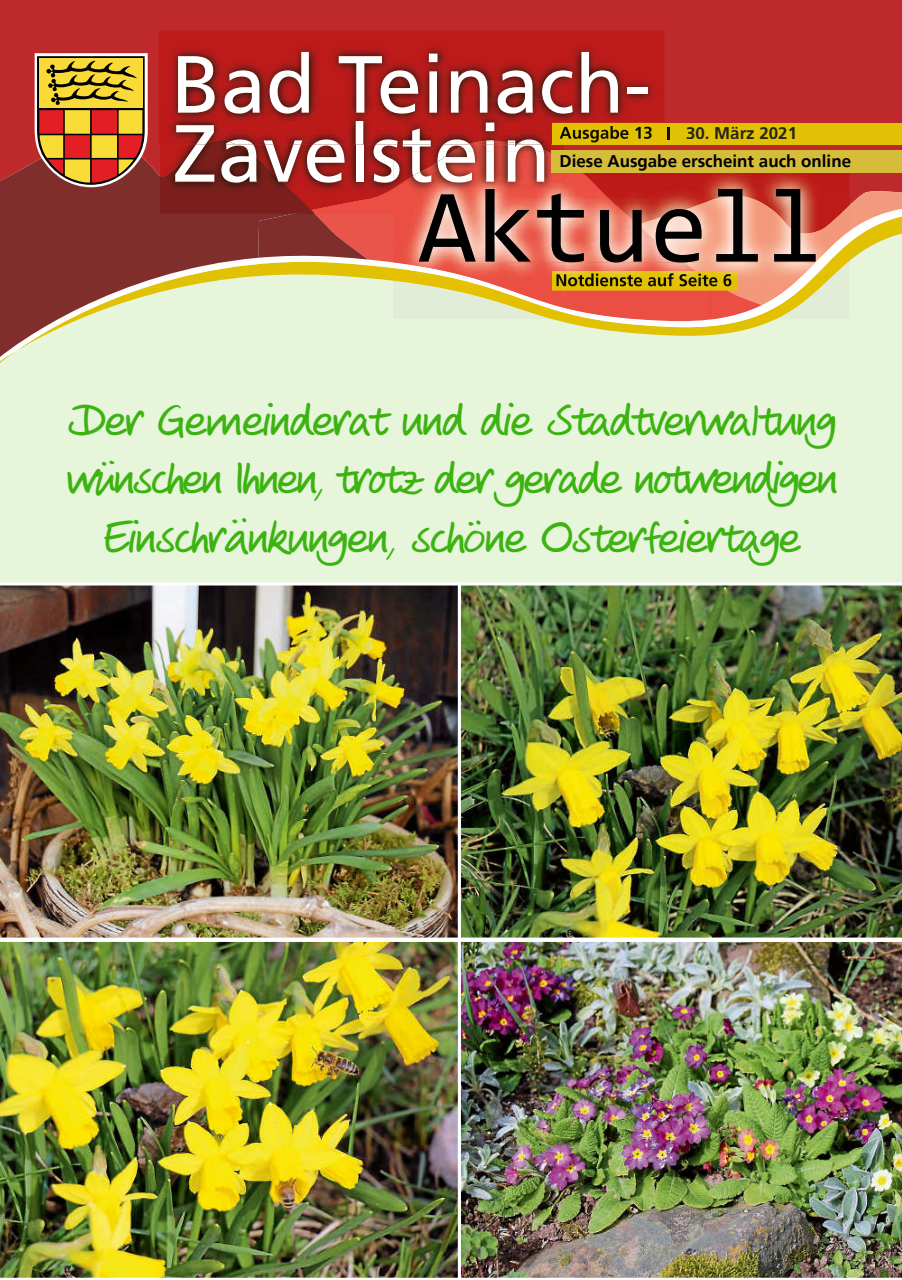
<style>
.page{position:relative;width:902px;height:1280px;background:#fff}
.page>*{position:absolute;margin:0;border:0;box-sizing:border-box;transform-origin:0 0}
.t1{font:105.15px "Consolas";color:#000}
.t2{font:81px "Frutiger";color:#fff}
.t3{font:46.5px/58.5px "Veneto Handwriting";color:#3db311;text-align:center}
.t4{font:700 16.95px "Frutiger";color:#000}
.t5{font:700 16.95px "Frutiger";color:#262417}
</style>
<div class="page">
<div style="left:0;top:168px;width:901px;height:729px;background:#e7f6db"></div>
<svg style="left:552px;top:319px;width:215px;height:17px"></svg>
<svg style="left:0;top:357px;width:8px;height:6px"></svg>
<div style="left:0;top:0;width:901px;height:189px;background:#be2a2b"></div>
<svg style="left:311px;top:145px;width:327px;height:136px;background:#e1904f"></svg>
<svg style="left:0;top:131px;width:311px;height:226px;fill:#7f2e2c"></svg>
<div style="left:552px;top:123px;width:349px;height:22px;background:#e1c104"></div>
<svg style="left:258px;top:214px;width:110px;height:46px;background:#a34642"></svg>
<img style="left:311px;top:150px;width:235px;height:64px">
<img style="left:160px;top:169px;width:151px;height:45px">
<img style="left:294px;top:210px;width:21px;height:4px">
<img style="left:283px;top:145px;width:170px;height:38px">
<img style="left:453px;top:145px;width:91px;height:6px">
<img style="left:175px;top:145px;width:108px;height:38px">
<img style="left:158px;top:31px;width:506px;height:114px">
<img style="left:563px;top:123px;width:101px;height:22px">
<img style="left:160px;top:100px;width:151px;height:45px">
<img style="left:311px;top:100px;width:151px;height:21px">
<img style="left:462px;top:100px;width:101px;height:45px">
<img style="left:175px;top:121px;width:369px;height:24px">
<img style="left:466px;top:141px;width:58px;height:4px">
<img style="left:204px;top:139px;width:32px;height:6px">
<img style="left:393px;top:276px;width:50px;height:13px">
<img style="left:393px;top:273px;width:50px;height:3px">
<img style="left:545px;top:316px;width:18px;height:3px">
<img style="left:393px;top:271px;width:50px;height:2px">
<img style="left:443px;top:271px;width:120px;height:45px">
<img style="left:599px;top:173px;width:155px;height:16px">
<img style="left:754px;top:173px;width:95px;height:16px">
<img style="left:563px;top:173px;width:36px;height:16px">
<img style="left:393px;top:214px;width:51px;height:57px">
<img style="left:444px;top:262px;width:119px;height:45px">
<img style="left:552px;top:271px;width:11px;height:19px">
<img style="left:521px;top:151px;width:42px;height:38px">
<img style="left:393px;top:183px;width:128px;height:31px">
<img style="left:393px;top:151px;width:9px;height:32px">
<img style="left:402px;top:151px;width:142px;height:32px">
<svg style="left:563px;top:189px;width:338px;height:134px"></svg>
<img style="left:638px;top:189px;width:134px;height:7px">
<img style="left:772px;top:189px;width:43px;height:7px">
<img style="left:638px;top:196px;width:177px;height:66px">
<img style="left:419px;top:214px;width:87px;height:48px">
<img style="left:506px;top:189px;width:132px;height:73px">
<img style="left:564px;top:225px;width:119px;height:37px">
<img style="left:419px;top:189px;width:144px;height:25px">
<svg style="left:35px;top:53px;width:113px;height:134px;background:#be8237"></svg>
<img style="left:556px;top:273px;width:175px;height:13px">
<img style="left:563px;top:126px;width:89px;height:16px">
<img style="left:559px;top:126px;width:4px;height:16px">
<svg style="left:667px;top:127px;width:3px;height:13px"></svg>
<div style="left:551px;top:150px;width:350px;height:23px;background:#d5bc39"></div>
<img style="left:0;top:582px;width:458px;height:356px">
<img style="left:458px;top:582px;width:443px;height:356px">
<img style="left:0;top:941px;width:458px;height:337px">
<img style="left:461px;top:941px;width:440px;height:337px">
<h2 class="t2" style="left:171px;top:37px;width:481px">Bad Teinach-</h2>
<h2 class="t2" style="left:173px;top:106px;width:379px">Zavelstein</h2>
<p class="t5" style="left:686px;top:123px;width:112px">30. März 2021</p>
<p class="t4" style="left:559px;top:151px;width:293px">Diese Ausgabe erscheint auch online</p>
<h1 class="t1" style="left:418px;top:155px;width:406px">Aktuell</h1>
<p class="t3" style="left:67px;top:392px;width:771px">Der Gemeinderat und die Stadtverwaltung wünschen Ihnen, trotz der gerade notwendigen<br>Einschränkungen, schöne Osterfeiertage</p>
</div>
